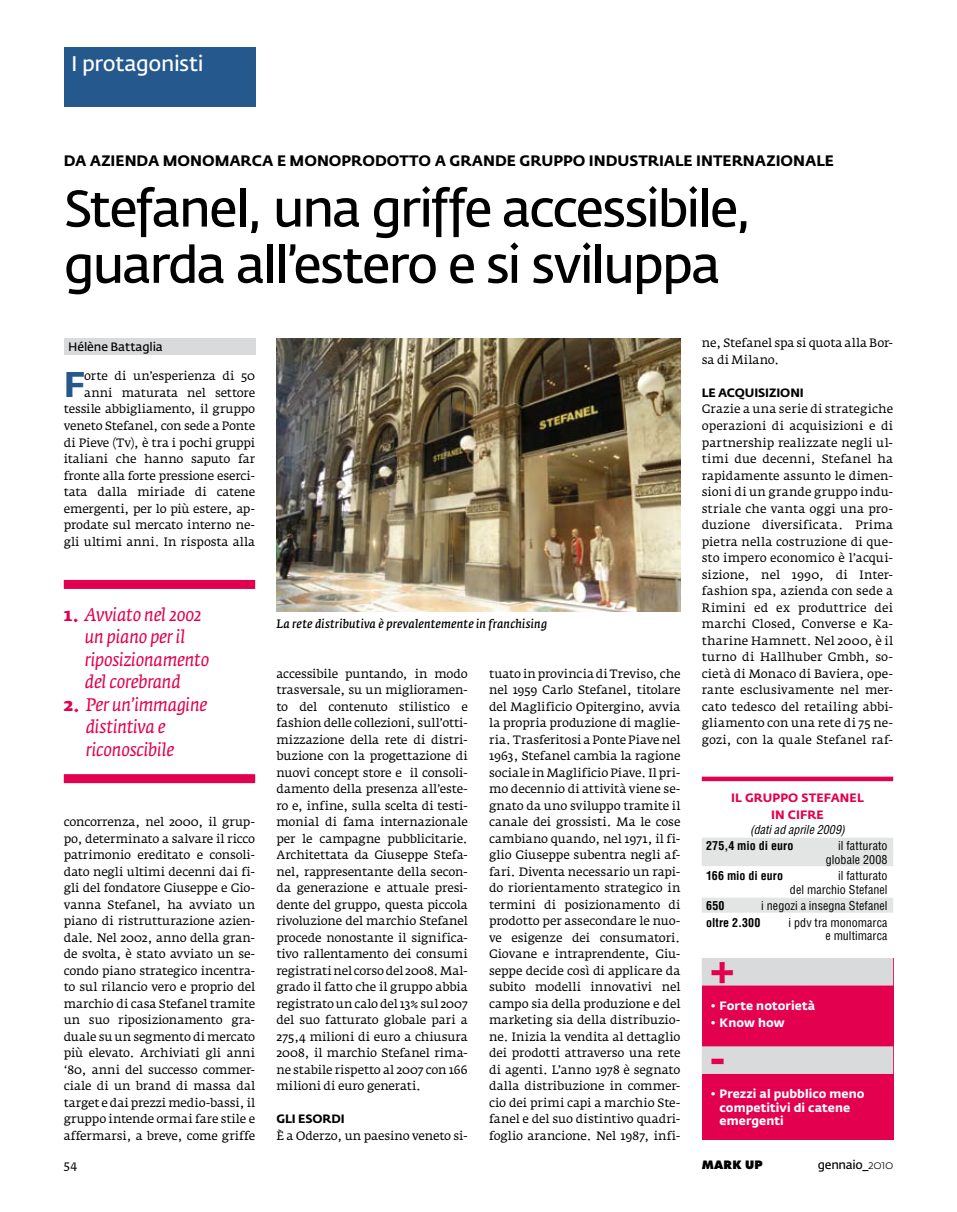
<style>
.page{position:relative;width:957px;height:1212px;background:#fff}
.page>*{position:absolute;margin:0;border:0;box-sizing:border-box;transform-origin:0 0}
.t1{font:600 51px/56.2px "Fedra Sans Std";letter-spacing:-.045em;color:#000}
.t2{font:700 40.5px "Fedra Sans Std";color:#e3004f}
.t3{font:700 35.4px "Fedra Sans Std";color:#25598e}
.t4{font:600 21px "Fedra Sans Std";letter-spacing:-.015em;color:#fff}
.t5{font:italic 18px/22.5px "Fedra Serif A Std";letter-spacing:-.01em;color:#e3004f}
.t6{font:700 15px "Fedra Sans Std";color:#000}
.t7{font:12px/16.5px "Fedra Serif A Std";letter-spacing:-.005em;color:#000;text-align:justify}
.t8{font:condensed 12px/13.5px "Helvetica LT Std";letter-spacing:.005em;color:#000;text-align:right}
.t9{font:700 12px/13.5px "Fedra Sans Std";letter-spacing:.005em;color:#fff}
.t10{font:italic 600 12px "Fedra Serif A Std";letter-spacing:.015em;color:#000}
.t11{font:700 condensed 12px "Helvetica LT Std";letter-spacing:.005em;color:#000}
.t12{font:600 12px "Fedra Sans Std";letter-spacing:-.015em;color:#000}
.t13{font:700 12px "Fedra Sans Std";letter-spacing:-.005em;color:#000}
.t14{font:700 12px/16.5px "Fedra Sans Std";letter-spacing:.01em;color:#e3004f;text-align:center}
.t15{font:italic condensed 12px "Helvetica LT Std";letter-spacing:.005em;color:#000}
.t16{font:800 11.25px "Futura Std";letter-spacing:.025em;color:#000}
.s1{font-weight:700;font-style:normal}
.s2{font-weight:300}
</style>
<div class="page">
<div style="left:64px;top:47px;width:191px;height:59px;background:#25598e"></div>
<div style="left:64px;top:338px;width:191px;height:17px;background:#d9dadb"></div>
<div style="left:64px;top:580px;width:191px;height:9px;background:#e3004f"></div>
<div style="left:64px;top:774px;width:191px;height:9px;background:#e3004f"></div>
<div style="left:702px;top:958px;width:191px;height:182px;background:#e3004f"></div>
<div style="left:702px;top:958px;width:191px;height:27px;background:#d9dadb"></div>
<div style="left:702px;top:1046px;width:191px;height:28px;background:#d9dadb"></div>
<hr style="left:702px;top:777px;width:191px;height:4px;background:#e3004f">
<div style="left:702px;top:838px;width:191px;height:15px;background:#e3e4e4"></div>
<div style="left:702px;top:851px;width:191px;height:15px;background:#e3e4e4"></div>
<div style="left:702px;top:898px;width:191px;height:15px;background:#e3e4e4"></div>
<img style="left:276px;top:338px;width:404px;height:273px">
<h3 class="t4" style="left:71px;top:50px;width:134px">I protagonisti</h3>
<p class="t6" style="left:64px;top:151px;width:772px">DA AZIENDA MONOMARCA E MONOPRODOTTO A GRANDE GRUPPO INDUSTRIALE INTERNAZIONALE</p>
<h1 class="t1" style="left:64px;top:181px;width:689px">Stefanel, una griffe accessibile, guarda all’estero e si sviluppa</h1>
<p class="t12" style="left:68px;top:340px;width:96px">Hélène Battaglia</p>
<p class="t7" style="left:64px;top:368px;width:193px;text-align:right">orte di un’esperienza di 50 anni maturata nel settore tessile abbigliamento, il gruppo veneto Stefanel, con sede a Ponte di Pieve (Tv), è tra i pochi gruppi italiani che hanno saputo far fronte alla forte pressione eserci&shy;tata dalla miriade di catene emergenti, per lo più estere, ap&shy;prodate sul mercato interno ne&shy;gli ultimi anni. In risposta alla</p>
<h3 class="t3" style="left:64px;top:362px;width:23px">F</h3>
<h3 class="t5" style="left:85px;top:603px;width:126px;text-indent:-21px"><span class="s1">1.</span> Avviato nel 2002 un piano per il riposizionamento del corebrand</h3>
<h3 class="t5" style="left:86px;top:693px;width:123px;text-indent:-22px"><span class="s1">2.</span> Per un’immagine distintiva e riconoscibile</h3>
<p class="t7" style="left:64px;top:814px;width:193px">concorrenza, nel 2000, il grup&shy;po, determinato a salvare il ricco patrimonio ereditato e consoli&shy;dato negli ultimi decenni dai fi&shy;gli del fondatore Giuseppe e Gio&shy;vanna Stefanel, ha avviato un piano di ristrutturazione azien&shy;dale. Nel 2002, anno della gran&shy;de svolta, è stato avviato un se&shy;condo piano strategico incentra&shy;to sul rilancio vero e proprio del marchio di casa Stefanel tramite un suo riposizionamento gra&shy;duale su un segmento di mercato più elevato. Archiviati gli anni ‘80, anni del successo commer&shy;ciale di un brand di massa dal target e dai prezzi medio-bassi, il gruppo intende ormai fare stile e affermarsi, a breve, come griffe</p>
<p class="t10" style="left:276px;top:617px;width:272px">La rete distributiva è prevalentemente in franchising</p>
<p class="t7" style="left:276px;top:665px;width:193px">accessibile puntando, in modo trasversale, su un miglioramen&shy;to del contenuto stilistico e fashion delle collezioni, sull’otti&shy;mizzazione della rete di distri&shy;buzione con la progettazione di nuovi concept store e il consoli&shy;damento della presenza all’este&shy;ro e, infine, sulla scelta di testi&shy;monial di fama internazionale per le campagne pubblicitarie.<br>Architettata da Giuseppe Stefa&shy;nel, rappresentante della secon&shy;da generazione e attuale presi&shy;dente del gruppo, questa piccola rivoluzione del marchio Stefanel procede nonostante il significa&shy;tivo rallentamento dei consumi registrati nel corso del 2008. Mal&shy;grado il fatto che il gruppo abbia registrato un calo del 13% sul 2007 del suo fatturato globale pari a 275,4 milioni di euro a chiusura 2008, il marchio Stefanel rima&shy;ne stabile rispetto al 2007 con 166 milioni di euro generati.</p>
<p class="t13" style="left:276px;top:1111px;width:70px">GLI ESORDI</p>
<p class="t7" style="left:276px;top:1127px;width:193px">È a Oderzo, un paesino veneto si-</p>
<p class="t7" style="left:489px;top:665px;width:193px">tuato in provincia di Treviso, che nel 1959 Carlo Stefanel, titolare del Maglificio Opitergino, avvia la propria produzione di maglie&shy;ria. Trasferitosi a Ponte Piave nel 1963, Stefanel cambia la ragione sociale in Maglificio Piave. Il pri&shy;mo decennio di attività viene se&shy;gnato da uno sviluppo tramite il canale dei grossisti. Ma le cose cambiano quando, nel 1971, il fi&shy;glio Giuseppe subentra negli af&shy;fari. Diventa necessario un rapi&shy;do riorientamento strategico in termini di posizionamento di prodotto per assecondare le nuo&shy;ve esigenze dei consumatori.<br>Giovane e intraprendente, Giu&shy;seppe decide così di applicare da subito modelli innovativi nel campo sia della produzione e del marketing sia della distribuzio&shy;ne. Inizia la vendita al dettaglio dei prodotti attraverso una rete di agenti. L’anno 1978 è segnato dalla distribuzione in commer&shy;cio dei primi capi a marchio Ste&shy;fanel e del suo distintivo quadri&shy;foglio arancione. Nel 1987, infi-</p>
<p class="t7" style="left:702px;top:335px;width:193px">ne, Stefanel spa si quota alla Bor&shy;sa di Milano.</p>
<p class="t13" style="left:702px;top:385px;width:103px">LE ACQUISIZIONI</p>
<p class="t7" style="left:702px;top:401px;width:193px">Grazie a una serie di strategiche operazioni di acquisizioni e di partnership realizzate negli ul&shy;timi due decenni, Stefanel ha rapidamente assunto le dimen&shy;sioni di un grande gruppo indu&shy;striale che vanta oggi una pro&shy;duzione diversificata. Prima pietra nella costruzione di que&shy;sto impero economico è l’acqui&shy;sizione, nel 1990, di Inter&shy;fashion spa, azienda con sede a Rimini ed ex produttrice dei marchi Closed, Converse e Ka&shy;tharine Hamnett. Nel 2000, è il turno di Hallhuber Gmbh, so&shy;cietà di Monaco di Baviera, ope&shy;rante esclusivamente nel mer&shy;cato tedesco del retailing abbi&shy;gliamento con una rete di 75 ne&shy;gozi, con la quale Stefanel raf-</p>
<p class="t14" style="left:731px;top:790px;width:134px">I L GRUPPO STEFANEL<br>IN CIFRE</p>
<p class="t15" style="left:750px;top:822px;width:96px">(dati ad aprile 2009)</p>
<p class="t11" style="left:706px;top:838px;width:89px">275,4 mio di euro</p>
<p class="t8" style="left:826px;top:839px;width:63px">il fatturato globale 2008</p>
<p class="t11" style="left:706px;top:868px;width:79px">166 mio di euro</p>
<p class="t8" style="left:790px;top:869px;width:99px">il fatturato<br>del marchio Stefanel</p>
<p class="t11" style="left:706px;top:898px;width:20px">650</p>
<p class="t8" style="left:761px;top:899px;width:128px">i negozi a insegna Stefanel</p>
<p class="t11" style="left:706px;top:915px;width:56px">oltre 2.300</p>
<p class="t8" style="left:788px;top:916px;width:100px">i pdv tra monomarca e multimarca</p>
<h2 class="t2" style="left:710px;top:944px;width:26px">+</h2>
<p class="t9" style="left:710px;top:999px;width:106px">• FORTE NOTORIETÀ</p>
<p class="t9" style="left:710px;top:1016px;width:76px">• KNOW HOW</p>
<h2 class="t2" style="left:710px;top:1032px;width:17px">-</h2>
<p class="t9" style="left:719px;top:1087px;width:146px;text-indent:-9px">• PREZZI AL PUBBLICO MENO<br>COMPETITIVI DI CATENE<br>EMERGENTI</p>
<p class="t7" style="left:64px;top:1156px;width:15px">54</p>
<p class="t16" style="left:702px;top:1158px;width:63px">MARK UP</p>
<p class="t12" style="left:818px;top:1157px;width:77px">gennaio_<span class="s2">2010</span></p>
</div>
